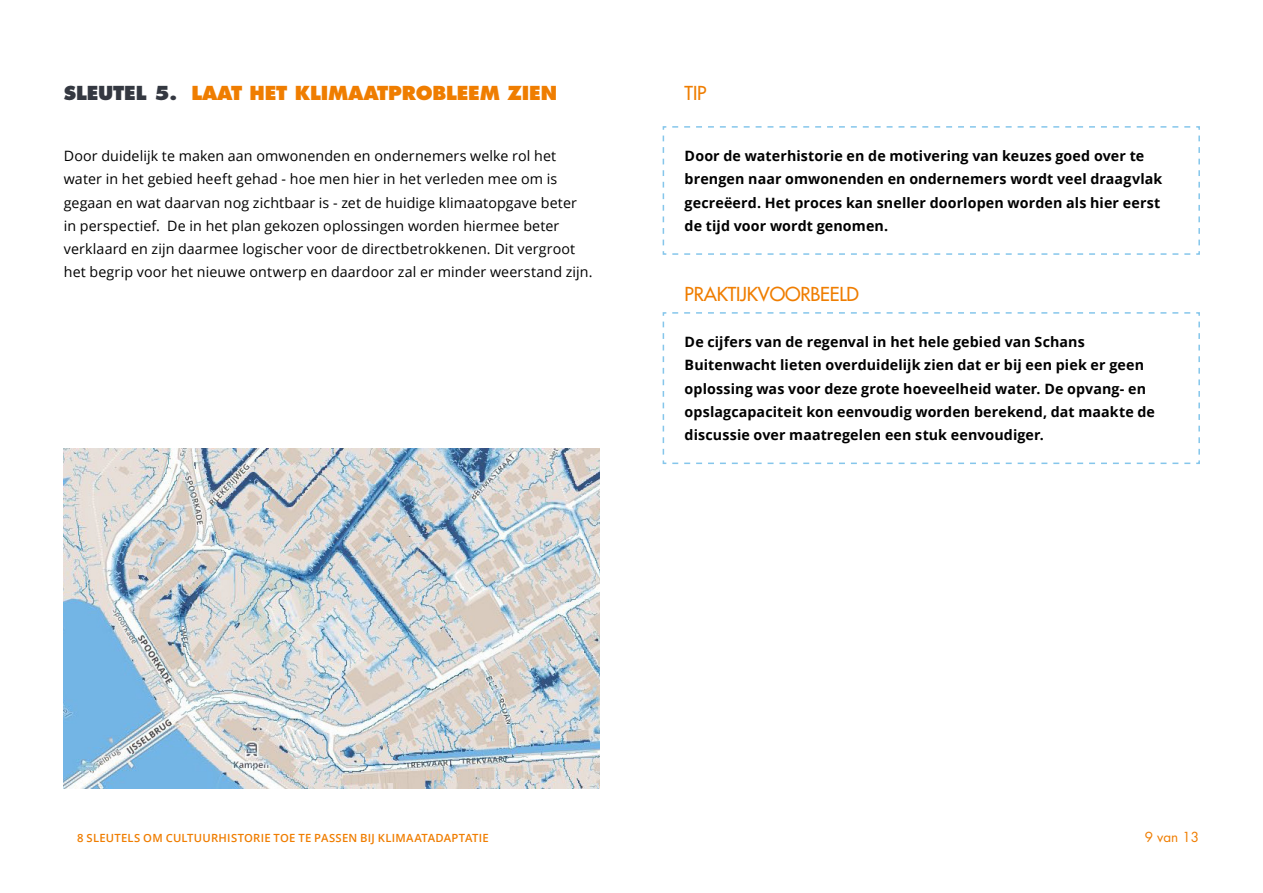
<style>
.page{position:relative;width:1263px;height:893px;background:#fff}
.page>*{position:absolute;margin:0;border:0;box-sizing:border-box;transform-origin:0 0}
.t1{font:800 18.75px "Futura";letter-spacing:-.01em;color:#ef7d00}
.t2{font:18.75px "Futura";letter-spacing:-.01em;color:#ef7d00}
.t3{font:700 14.25px/23.2px "Open Sans";letter-spacing:.01em;color:#000}
.t4{font:14.25px/23.2px "Open Sans";letter-spacing:.01em;color:#000}
.t5{font:13.5px "Futura";color:#ef7d00}
.t6{font:600 11.25px "Open Sans";letter-spacing:.02em;color:#ef7d00}
.s1{color:#343841}
</style>
<div class="page">
<svg style="left:662px;top:126px;width:538px;height:129px"></svg>
<svg style="left:662px;top:312px;width:538px;height:152px"></svg>
<img style="left:64px;top:448px;width:536px;height:341px">
<h1 class="t1" style="left:64px;top:81px;width:495px"><span class="s1">SLEUTEL 5.</span> LAAT HET KLIMAATPROBLEEM ZIEN</h1>
<p class="t4" style="left:64px;top:144px;width:530px">Door duidelijk te maken aan omwonenden en ondernemers welke rol het water in het gebied heeft gehad - hoe men hier in het verleden mee om is gegaan en wat daarvan nog zichtbaar is - zet de huidige klimaatopgave beter in perspectief. De in het plan gekozen oplossingen worden hiermee beter verklaard en zijn daarmee logischer voor de directbetrokkenen. Dit vergroot het begrip voor het nieuwe ontwerp en daardoor zal er minder weerstand zijn.</p>
<h1 class="t2" style="left:685px;top:81px;width:23px">TIP</h1>
<p class="t3" style="left:685px;top:144px;width:479px">Door de waterhistorie en de motivering van keuzes goed over te brengen naar omwonenden en ondernemers wordt veel draagvlak gecreëerd. Het proces kan sneller doorlopen worden als hier eerst de tijd voor wordt genomen.</p>
<h1 class="t2" style="left:685px;top:281px;width:176px">PRAKTIJKVOORBEELD</h1>
<p class="t3" style="left:685px;top:330px;width:472px">De cijfers van de regenval in het hele gebied van Schans Buitenwacht lieten overduidelijk zien dat er bij een piek er geen oplossing was voor deze grote hoeveelheid water. De opvang- en opslagcapaciteit kon eenvoudig worden berekend, dat maakte de discussie over maatregelen een stuk eenvoudiger.</p>
<p class="t6" style="left:77px;top:830px;width:413px">8 SLEUTELS OM CULTUURHISTORIE TOE TE PASSEN BIJ KLIMAATADAPTATIE</p>
<p class="t5" style="left:1145px;top:828px;width:56px">9 van 13</p>
</div>
